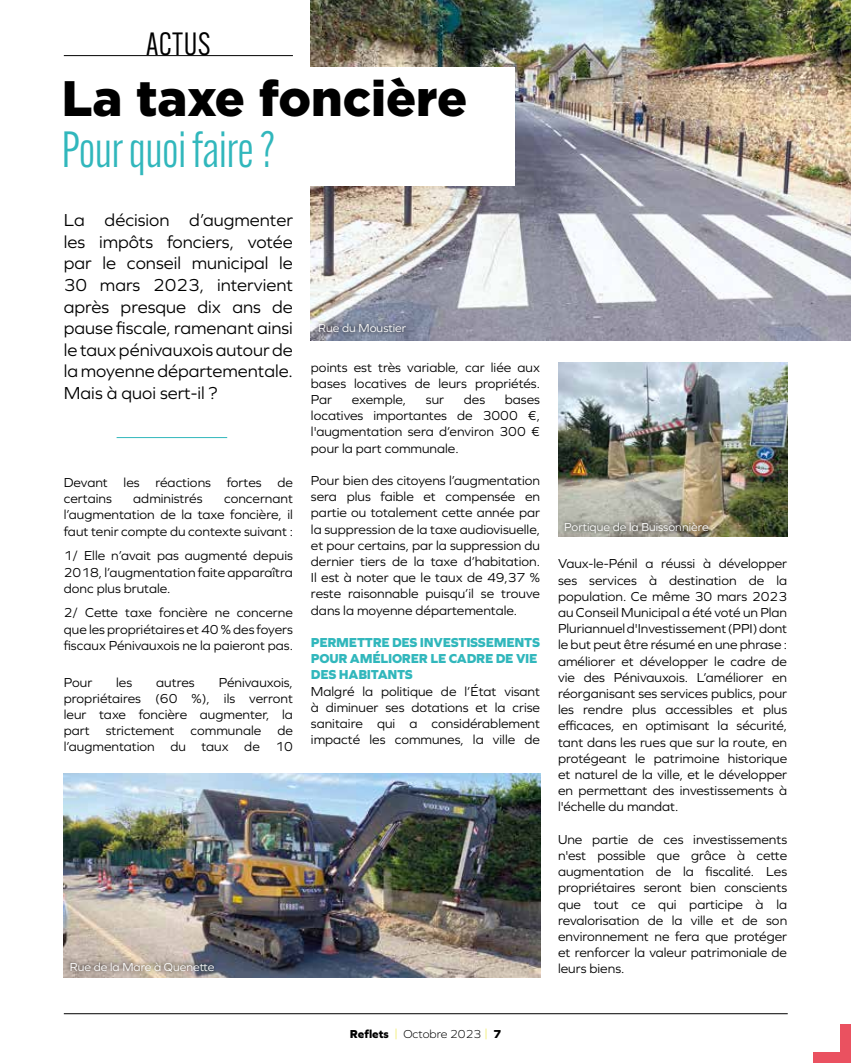
<style>
.page{position:relative;width:851px;height:1063px;background:#fff}
.page>*{position:absolute;margin:0;border:0;box-sizing:border-box;transform-origin:0 0}
.t1{font:900 49.8px "Gotham";color:#000}
.t2{font:49.8px "Alternate Gothic Cond ATF";color:#31b7bc}
.t3{font:31.5px "Alternate Gothic ATF";letter-spacing:.02em;color:#000}
.t4{font:18px/21.6px "Graphie";color:#000;text-align:justify}
.t5{font:13.5px/16.2px "Graphie";color:#000;text-align:justify}
.t6{font:800 13.5px/16.2px "Graphie";letter-spacing:-.02em;color:#31b7bc}
.t7{font:12px "Graphie";color:#fff}
.t8{font:300 12px "Graphie";color:#000}
.s1{font-weight:800}
.s2{color:#e8e221}
</style>
<div class="page">
<img style="left:311px;top:0;width:539px;height:340px">
<hr style="left:64px;top:1013px;width:723px;height:1px;background:#000">
<div style="left:813px;top:1052px;width:37px;height:11px;background:#ea5160"></div>
<div style="left:840px;top:1025px;width:10px;height:38px;background:#ea5160"></div>
<hr style="left:64px;top:55px;width:229px;height:1px;background:#000">
<hr style="left:117px;top:437px;width:110px;height:1px;background:#31b7bc">
<div style="left:32px;top:67px;width:482px;height:119px;background:#fff"></div>
<img style="left:63px;top:774px;width:477px;height:204px">
<img style="left:558px;top:363px;width:229px;height:174px">
<div style="left:66px;top:958px;width:153px;height:17px;background:#000;opacity:.75"></div>
<div style="left:315px;top:319px;width:95px;height:17px;background:#000;opacity:.75"></div>
<div style="left:560px;top:518px;width:152px;height:19px;background:#000;opacity:.75"></div>
<h2 class="t3" style="left:146px;top:25px;width:66px">ACTUS</h2>
<h1 class="t1" style="left:62px;top:64px;width:407px">La taxe foncière</h1>
<h1 class="t2" style="left:62px;top:120px;width:214px">Pour quoi faire ?</h1>
<p class="t4" style="left:64px;top:209px;width:230px">La décision d’augmenter les impôts fonciers, votée par le conseil municipal le 30 mars 2023, intervient après presque dix ans de pause fiscale, ramenant ainsi le taux pénivauxois autour de la moyenne départementale.<br>Mais à quoi sert-il ?</p>
<p class="t5" style="left:64px;top:474px;width:230px">Devant les réactions fortes de certains</p>
<p class="t5" style="left:133px;top:490px;width:71px">administrés</p>
<p class="t5" style="left:64px;top:490px;width:230px;text-indent:160px">concernant l’augmentation de la taxe foncière, il faut tenir compte du contexte suivant :</p>
<p class="t5" style="left:64px;top:547px;width:230px">1/ Elle n’avait pas augmenté depuis 2018, l’augmentation faite apparaîtra donc plus brutale.</p>
<p class="t5" style="left:64px;top:605px;width:230px">2/ Cette taxe foncière ne concerne que les propriétaires et 40 % des foyers fiscaux Pénivauxois ne la paieront pas.</p>
<p class="t5" style="left:64px;top:674px;width:30px">Pour</p>
<p class="t5" style="left:116px;top:674px;width:18px">les</p>
<p class="t5" style="left:156px;top:674px;width:40px">autres</p>
<p class="t5" style="left:64px;top:674px;width:230px;text-indent:155px">Pénivauxois, propriétaires (60 %), ils verront leur taxe foncière augmenter, la part strictement communale de l’augmentation du taux de 10</p>
<p class="t7" style="left:318px;top:321px;width:89px">Rue du Moustier</p>
<p class="t5" style="left:311px;top:359px;width:230px">points est très variable, car liée aux bases locatives de leurs propriétés.<br>Par</p>
<p class="t5" style="left:311px;top:391px;width:230px;text-indent:194px">bases locatives importantes de 3000 €, l'augmentation sera d’environ 300 € pour la part communale.</p>
<p class="t5" style="left:311px;top:472px;width:230px">Pour bien des citoyens l’augmentation sera plus faible et compensée en partie ou totalement cette année par la suppression de la taxe audiovisuelle, et pour certains, par la suppression du dernier tiers de la taxe d’habitation.<br>Il est à noter que le taux de 49,37 % reste raisonnable puisqu’il se trouve dans la moyenne départementale.</p>
<p class="t6" style="left:311px;top:634px;width:230px">PERMETTRE DES INVESTISSEMENTS<br>POUR AMÉLIORER LE CADRE DE VIE<br>DES HABITANTS</p>
<p class="t5" style="left:311px;top:683px;width:230px">Malgré la politique de l’État visant à diminuer ses dotations et la crise sanitaire qui a considérablement impacté les communes, la ville de</p>
<p class="t5" style="left:352px;top:391px;width:56px">exemple,</p>
<p class="t5" style="left:426px;top:391px;width:20px">sur</p>
<p class="t5" style="left:463px;top:391px;width:23px">des</p>
<p class="t7" style="left:70px;top:960px;width:146px">Rue de la Mare à Quenette</p>
<p class="t7" style="left:564px;top:520px;width:146px">Portique de la Buissonnière</p>
<p class="t5" style="left:558px;top:555px;width:230px">Vaux-le-Pénil a réussi à développer ses services à destination de la population. Ce même 30 mars 2023 au Conseil Municipal a été voté un Plan Pluriannuel d'Investissement (PPI) dont le but peut être résumé en une phrase : améliorer et développer le cadre de vie des Pénivauxois. L’améliorer en réorganisant ses services publics, pour les rendre plus accessibles et plus efficaces, en optimisant la sécurité, tant dans les rues que sur la route, en protégeant le patrimoine historique et naturel de la ville, et le développer en permettant des investissements à l'échelle du mandat.</p>
<p class="t5" style="left:558px;top:831px;width:230px">Une partie de ces investissements n'est possible que grâce à cette augmentation de la fiscalité. Les propriétaires seront bien conscients que tout ce qui participe à la revalorisation de la ville et de son environnement ne fera que protéger et renforcer la valeur patrimoniale de leurs biens.</p>
<p class="t8" style="left:350px;top:1027px;width:153px"><span class="s1">Reflets</span> <span class="s2">|</span> Octobre 2023 <span class="s2">|</span> <span class="s1">7</span></p>
</div>
